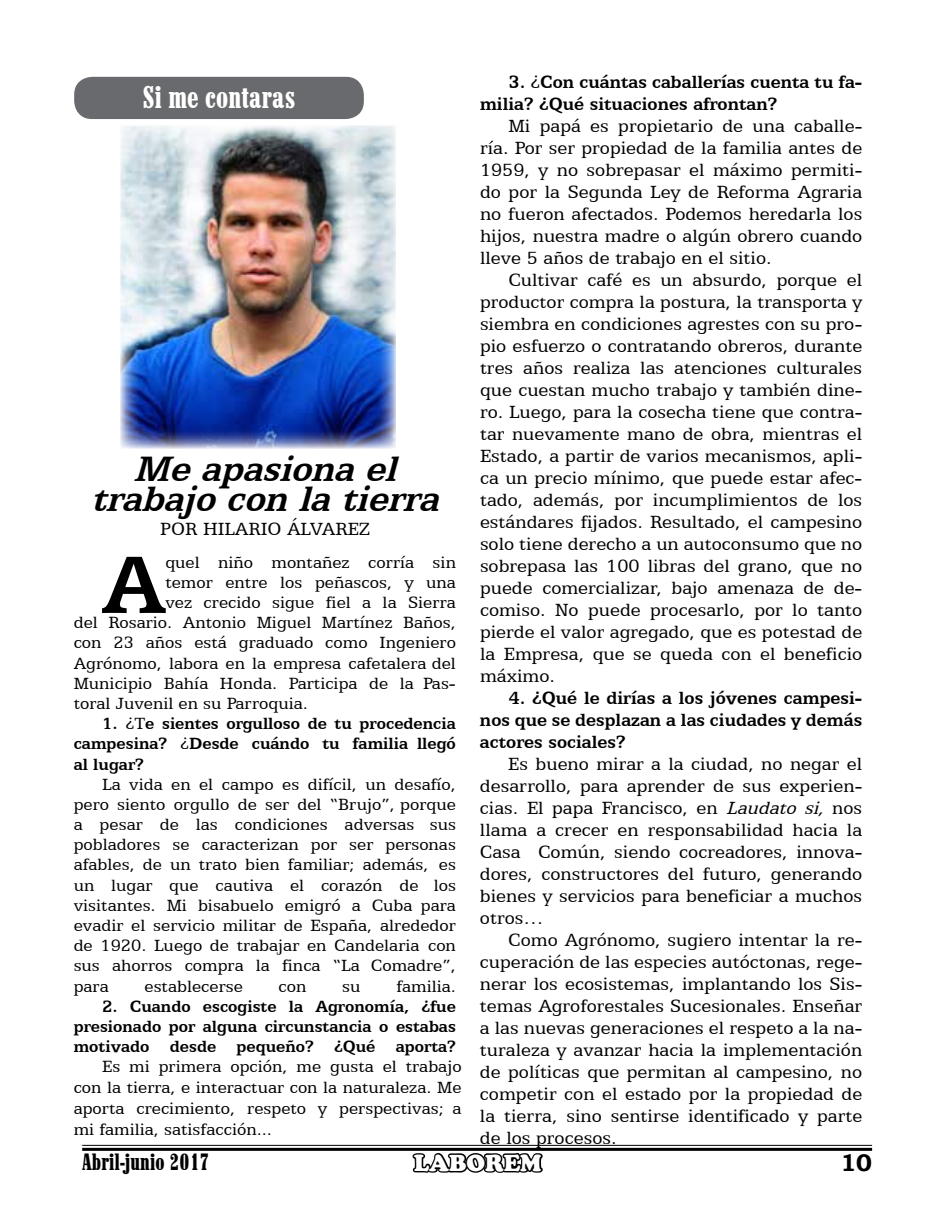
<style>
.page{position:relative;width:936px;height:1224px;background:#fff}
.page>*{position:absolute;margin:0;border:0;box-sizing:border-box;transform-origin:0 0}
.t1{font:700 91.8px "Egyptian 505 BT";color:#000}
.t2{font:italic 700 40px/30px "Egyptian 505 BT";color:#000;text-align:center}
.t3{font:32px "Marlboro";color:#fff}
.t4{font:24px "Marlboro";color:#000}
.t5{font:900 24px "Cooper";color:#fff}
.t6{font:700 24px "Bookman Old Style";color:#000}
.t7{font:20px/22px "Egyptian 505 BT";color:#000;text-align:justify}
.t8{font:700 20px/22px "Egyptian 505 BT";color:#000}
.t9{font:18.4px/20.2px "Egyptian 505 BT";color:#000;text-align:justify}
.t10{font:700 18.4px/20.2px "Egyptian 505 BT";color:#000;text-align:justify}
.s1{font-weight:400}
.s2{font-style:italic}
</style>
<div class="page">
<hr style="left:82px;top:1145px;width:790px;height:1px;background:#000">
<hr style="left:82px;top:1148px;width:790px;height:3px;background:#000">
<svg style="left:410px;top:1144px;width:135px;height:29px"></svg>
<div style="left:74px;top:77px;width:290px;height:42px;background:#696a6d;border-radius:18px"></div>
<img style="left:121px;top:125px;width:275px;height:323px">
<h3 class="t3" style="left:143px;top:80px;width:154px">Si me contaras</h3>
<p class="t8" style="left:480px;top:70px;width:384px;text-indent:28px">3. <span class="s1">¿</span>Con cuántas caballerías cuenta tu fa&shy;milia? ¿Qué situaciones afrontan?</p>
<p class="t7" style="left:480px;top:114px;width:384px;text-indent:28px">Mi papá es propietario de una caballe&shy;ría. Por ser propiedad de la familia antes de 1959, y no sobrepasar el máximo permiti&shy;do por la Segunda Ley de Reforma Agraria no fueron afectados. Podemos heredarla los hijos, nuestra madre o algún obrero cuando lleve 5 años de trabajo en el sitio.</p>
<p class="t7" style="left:480px;top:268px;width:384px;text-indent:28px">Cultivar café es un absurdo, porque el productor compra la postura, la transporta y siembra en condiciones agrestes con su pro&shy;pio esfuerzo o contratando obreros, durante tres años realiza las atenciones culturales que cuestan mucho trabajo y también dine&shy;ro. Luego, para la cosecha tiene que contra&shy;tar nuevamente mano de obra, mientras el Estado, a partir de varios mecanismos, apli&shy;ca un precio mínimo, que puede estar afec&shy;tado, además, por incumplimientos de los estándares fijados. Resultado, el campesino solo tiene derecho a un autoconsumo que no sobrepasa las 100 libras del grano, que no puede comercializar, bajo amenaza de de&shy;comiso. No puede procesarlo, por lo tanto pierde el valor agregado, que es potestad de la Empresa, que se queda con el beneficio máximo.</p>
<p class="t8" style="left:480px;top:686px;width:384px;text-align:justify;text-indent:28px">4. ¿Qué le dirías a los jóvenes campesi&shy;nos que se desplazan a las ciudades y demás actores sociales?</p>
<p class="t7" style="left:480px;top:752px;width:384px;text-indent:28px">Es bueno mirar a la ciudad, no negar el desarrollo, para aprender de sus experien&shy;cias. El papa Francisco, en <span class="s2">Laudato si,</span> nos llama a crecer en responsabilidad hacia la Casa Común, siendo cocreadores, innova&shy;dores, constructores del futuro, generando bienes y servicios para beneficiar a muchos otros…</p>
<p class="t7" style="left:480px;top:928px;width:384px;text-indent:28px">Como Agrónomo, sugiero intentar la re&shy;cuperación de las especies autóctonas, rege&shy;nerar los ecosistemas, implantando los Sis&shy;temas Agroforestales Sucesionales. Enseñar a las nuevas generaciones el respeto a la na&shy;turaleza y avanzar hacia la implementación de políticas que permitan al campesino, no competir con el estado por la propiedad de la tierra, sino sentirse identificado y parte de los procesos.</p>
<h2 class="t2" style="left:91px;top:453px;width:361px">Meapasionael trabajocon latierra</h2>
<p class="t7" style="left:160px;top:518px;width:199px">Po r hi lario álva rez</p>
<h1 class="t1" style="left:102px;top:531px;width:65px">A</h1>
<p class="t9" style="left:165px;top:552px;width:292px">quel niño montañez corría sin</p>
<p class="t9" style="left:165px;top:572px;width:292px">temor entre los peñascos, y una</p>
<p class="t9" style="left:165px;top:592px;width:292px">vez crecido sigue fiel a la Sierra</p>
<p class="t9" style="left:74px;top:612px;width:384px">del rosario. Antonio Miguel Martínez Baños,</p>
<p class="t9" style="left:74px;top:632px;width:384px">con 23 años está graduado como Ingeniero</p>
<p class="t9" style="left:74px;top:652px;width:384px">Agrónomo, labora en la empresa cafetalera del</p>
<p class="t9" style="left:74px;top:673px;width:384px">Municipio Bahía Honda. Participa de la Pas-</p>
<p class="t9" style="left:74px;top:693px;width:236px">toral Juvenil en su Parroquia.</p>
<p class="t10" style="left:74px;top:713px;width:384px;text-indent:28px">1. <span class="s1">¿T</span>e sientes orgulloso de tu procedencia campesina? <span class="s1">¿</span>Desde cuándo tu familia llegó al lugar?</p>
<p class="t9" style="left:74px;top:774px;width:384px;text-indent:28px">la vida en el campo es difícil, un desafío, pero siento orgullo de ser del “Brujo”, porque a pesar de las condiciones adversas sus pobladores se caracterizan por ser personas afables, de un trato bien familiar; además, es un lugar que cautiva el corazón de los visitantes. Mi bisabuelo emigró a Cuba para evadir el servicio militar de España, alrededor de 1920. luego de trabajar en Candelaria con sus ahorros compra la finca “la Comadre”, para</p>
<p class="t9" style="left:145px;top:975px;width:100px">establecerse</p>
<p class="t9" style="left:279px;top:975px;width:29px">con</p>
<p class="t9" style="left:342px;top:975px;width:20px">su</p>
<p class="t9" style="left:396px;top:975px;width:61px">familia.</p>
<p class="t10" style="left:74px;top:996px;width:384px;text-indent:28px">2. Cuando escogiste la Agronomía, ¿fue presionado por alguna circunstancia o estabas motivado desde pequeño? ¿Qué aporta?</p>
<p class="t9" style="left:74px;top:1056px;width:389px;line-height:20.8px;text-indent:28px">Es mi primera opción, me gusta el trabajo con la tierra, e interactuar con la naturaleza. Me aporta crecimiento, respeto y perspectivas; a mi familia, satisfacción...</p>
<p class="t4" style="left:82px;top:1149px;width:129px">Abril-junio 2017</p>
<p class="t5" style="left:414px;top:1149px;width:129px">LABOREM</p>
<p class="t6" style="left:840px;top:1145px;width:33px">10</p>
</div>
